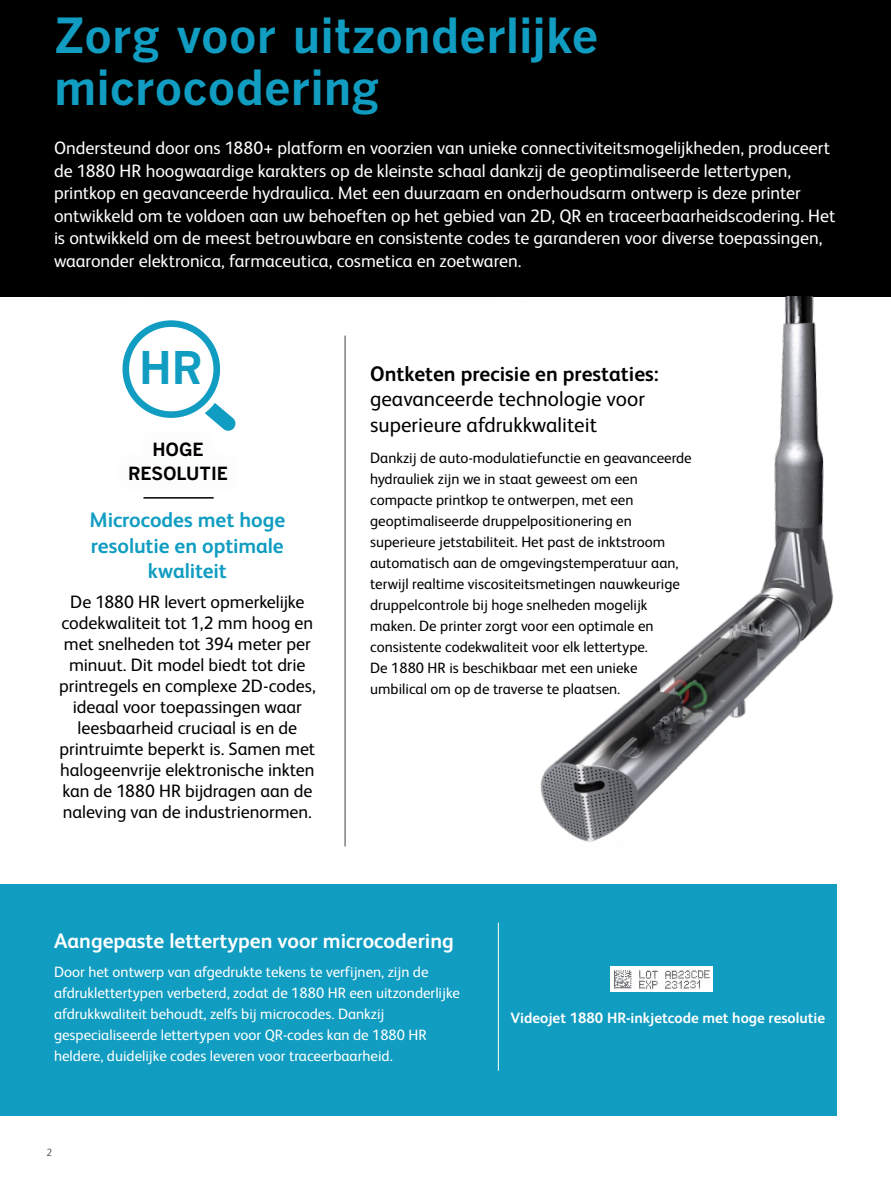
<style>
.page{position:relative;width:891px;height:1188px;background:#fff}
.page>*{position:absolute;margin:0;border:0;box-sizing:border-box;transform-origin:0 0}
.Box_Out_Header_32pt{font:700 48px/52.5px "Benton Gothic";color:#109dc1}
.t1{font:700 44.7px "Benton Gothic";color:#109dc1}
.Bullet_8_5_12{font:21px/25.5px "FS Albert Pro";color:#000}
.t2{font:700 21px/25.5px "FS Albert Pro";letter-spacing:-.005em;color:#109dc1;text-align:center}
.Bullet_8_5_12-2{font:700 21px "FS Albert Pro";color:#fff}
.t3{font:18px/22.5px "FS Albert Pro";letter-spacing:-.005em;color:#fff}
.t4{font:18px/21px "FS Albert Pro";letter-spacing:-.005em;color:#000;text-align:center}
.intro_body{font:700 18px "Benton Gothic";color:#000}
.Bullet_8_5_12-3{font:15px/21px "FS Albert Pro";color:#000}
.Bullet_8_5_12-4{font:15px/21px "FS Albert Pro";color:#fff}
.Bullet_8_5_12-5{font:700 15px "FS Albert Pro";color:#fff}
.t5{font:300 10.5px "FS Albert Pro";color:#414042}
.s1{font-weight:700}
</style>
<div class="page">
<div style="left:0;top:884px;width:837px;height:232px;background:#109dc1"></div>
<div style="left:0;top:0;width:891px;height:297px;background:#000"></div>
<div style="left:16px;top:103px;width:856px;height:204px;background:#000"></div>
<hr style="left:345px;top:336px;width:1px;height:510px;background:#414042">
<hr style="left:143px;top:497px;width:71px;height:2px;background:#000">
<svg style="left:122px;top:320px;width:114px;height:111px"></svg>
<img style="left:610px;top:966px;width:102px;height:26px">
<hr style="left:498px;top:923px;width:1px;height:148px;background:#fff">
<img style="left:538px;top:297px;width:329px;height:545px">
<p class="Box_Out_Header_32pt" style="left:54px;top:10px;width:546px">Zorg voor uitzonderlijke microcodering</p>
<p class="t3" style="left:54px;top:136px;width:783px">Ondersteund door ons 1880+ platform en voorzien van unieke connectiviteitsmogelijkheden, produceert de 1880 HR hoogwaardige karakters op de kleinste schaal dankzij de geoptimaliseerde lettertypen, printkop en geavanceerde hydraulica. Met een duurzaam en onderhoudsarm ontwerp is deze printer ontwikkeld om te voldoen aan uw behoeften op het gebied van 2D, QR en traceerbaarheidscodering. Het is ontwikkeld om de meest betrouwbare en consistente codes te garanderen voor diverse toepassingen, waaronder elektronica, farmaceutica, cosmetica en zoetwaren.</p>
<p class="t1" style="left:139px;top:341px;width:65px">HR</p>
<p class="intro_body" style="left:152px;top:439px;width:53px">HOGE</p>
<p class="intro_body" style="left:128px;top:463px;width:102px">RESOLUTIE</p>
<p class="t2" style="left:90px;top:506px;width:197px">Microcodes met hoge resolutie en optimale kwaliteit</p>
<p class="t4" style="left:59px;top:590px;width:258px">De 1880 HR levert opmerkelijke codekwaliteit tot 1,2 mm hoog en met snelheden tot 394 meter per minuut. Dit model biedt tot drie printregels en complexe 2D-codes, ideaal voor toepassingen waar leesbaarheid cruciaal is en de printruimte beperkt is. Samen met halogeenvrije elektronische inkten kan de 1880 HR bijdragen aan de naleving van de industrienormen.</p>
<p class="Bullet_8_5_12" style="left:370px;top:359px;width:290px"><span class="s1">Ontketen precisie en prestaties: </span>geavanceerde technologie voor superieure afdrukkwaliteit</p>
<p class="Bullet_8_5_12-3" style="left:370px;top:447px;width:323px">Dankzij de auto-modulatiefunctie en geavanceerde hydrauliek zijn we in staat geweest om een compacte printkop te ontwerpen, met een geoptimaliseerde druppelpositionering en superieure jetstabiliteit. Het past de inktstroom automatisch aan de omgevingstemperatuur aan, terwijl realtime viscositeitsmetingen nauwkeurige druppelcontrole bij hoge snelheden mogelijk maken. De printer zorgt voor een optimale en consistente codekwaliteit voor elk lettertype.<br>De 1880 HR is beschikbaar met een unieke umbilical om op de traverse te plaatsen.</p>
<p class="Bullet_8_5_12-2" style="left:54px;top:926px;width:401px">Aangepaste lettertypen voor microcodering</p>
<p class="Bullet_8_5_12-4" style="left:54px;top:961px;width:408px">Door het ontwerp van afgedrukte tekens te verfijnen, zijn de afdruklettertypen verbeterd, zodat de 1880 HR een uitzonderlijke afdrukkwaliteit behoudt, zelfs bij microcodes. Dankzij gespecialiseerde lettertypen voor QR-codes kan de 1880 HR heldere, duidelijke codes leveren voor traceerbaarheid.</p>
<p class="t5" style="left:46px;top:1145px;width:7px">2</p>
<p class="Bullet_8_5_12-5" style="left:511px;top:1007px;width:316px">Videojet 1880 HR-inkjetcode met hoge resolutie</p>
</div>
